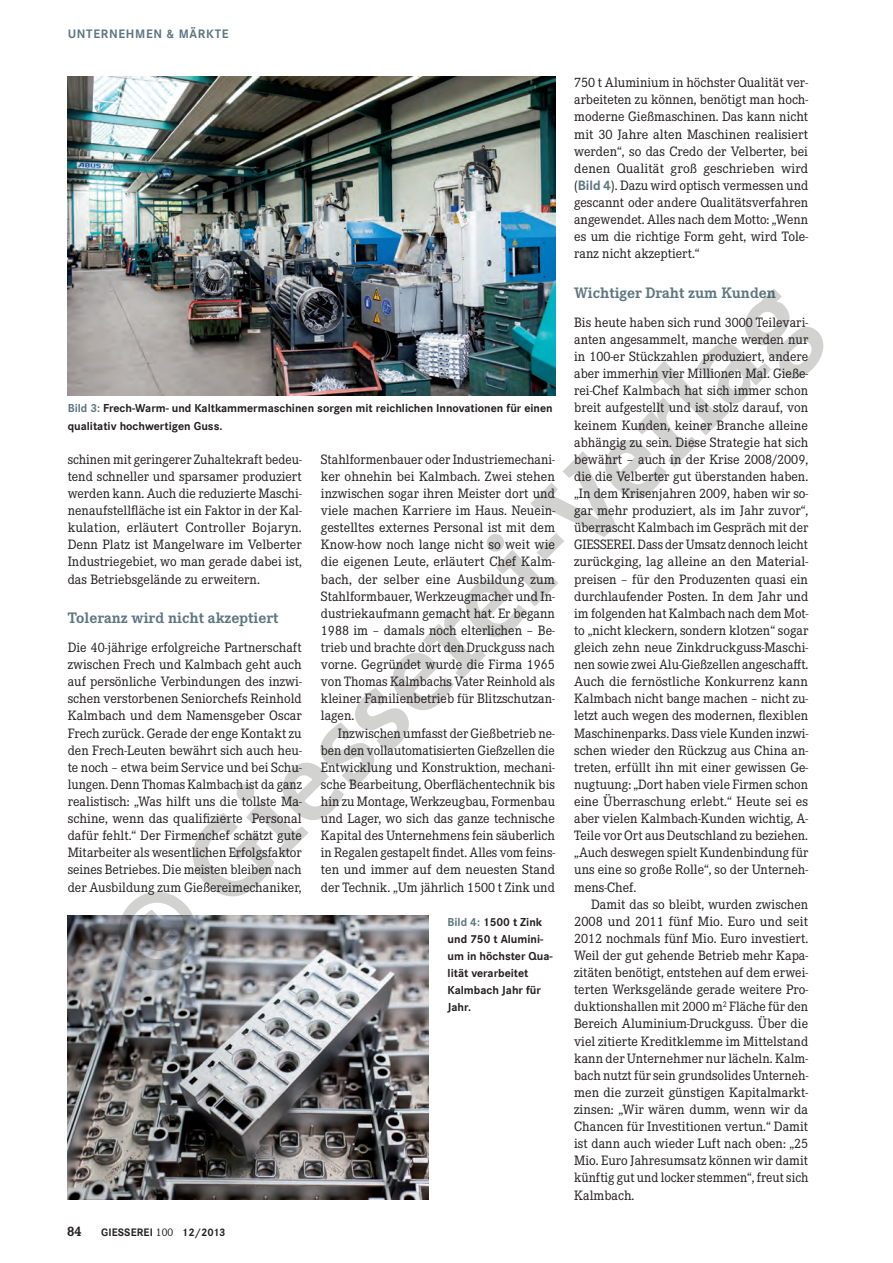
<style>
.page{position:relative;width:893px;height:1263px;background:#fff}
.page>*{position:absolute;margin:0;border:0;box-sizing:border-box;transform-origin:0 0}
.t1{font:112.5px "The Serif HP7 Bld";color:#1a1a18}
.t2{font:700 15.75px "Corporate E";color:#5d7682}
.t3{font:700 14.25px "Corporate E";color:#231f20}
.t4{font:14.1px/17.1px "Corporate E";color:#231f20;text-align:justify}
.t5{font:700 12.75px "Corporate S";letter-spacing:.055em;color:#5d7682}
.t6{font:700 12px/17.1px "Corporate S";color:#231f20}
.t7{font:700 11.25px "Corporate S";letter-spacing:.01em;color:#231f20}
.s1{font-family:"Corporate S";font-weight:700;color:#5d7682}
.s2{color:#5d7682}
.s3{font-family:"Corporate E";font-weight:400;font-size:11.55px}
</style>
<div class="page">
<img style="left:68px;top:76px;width:486px;height:319px">
<img style="left:68px;top:915px;width:360px;height:284px">
<p class="t5" style="left:68px;top:26px;width:161px">UNTERNEHMEN &amp; MÄRKTE</p>
<p class="t4" style="left:574px;top:74px;width:235px">750 t Aluminium in höchster Qualität ver&shy;arbeiteten zu können, benötigt man hoch&shy;moderne Gießmaschinen. Das kann nicht mit 30 Jahre alten Maschinen realisiert werden“, so das Credo der Velberter, bei denen Qualität groß geschrieben wird (<span class="s1">Bild 4</span>). Dazu wird optisch vermessen und gescannt oder andere Qualitätsverfahren angewendet. Alles nach dem Motto: „Wenn es um die richtige Form geht, wird Tole&shy;ranz nicht akzeptiert.“</p>
<p class="t2" style="left:574px;top:284px;width:203px">Wichtiger Draht zum Kunden</p>
<p class="t4" style="left:574px;top:314px;width:236px">Bis heute haben sich rund 3000 Teilevari&shy;anten angesammelt, manche werden nur in 100-er Stückzahlen produziert, andere aber immerhin vier Millionen Mal. Gieße&shy;rei-Chef Kalmbach hat sich immer schon breit aufgestellt und ist stolz darauf, von keinem Kunden, keiner Branche alleine abhängig zu sein. Diese Strategie hat sich bewährt – auch in der Krise 2008/2009, die die Velberter gut überstanden haben. „In dem Krisenjahren 2009, haben wir so&shy;gar mehr produziert, als im Jahr zuvor“, überrascht Kalmbach im Gespräch mit der GIESSEREI. Dass der Umsatz dennoch leicht zurückging, lag alleine an den Material&shy;preisen – für den Produzenten quasi ein durchlaufender Posten. In dem Jahr und im folgenden hat Kalmbach nach dem Mot&shy;to „nicht kleckern, sondern klotzen“ sogar gleich zehn neue Zinkdruckguss-Maschi&shy;nen sowie zwei Alu-Gießzellen angeschafft.<br>Auch die fernöstliche Konkurrenz kann Kalmbach nicht bange machen – nicht zu&shy;letzt auch wegen des modernen, flexiblen Maschinenparks. Dass viele Kunden inzwi&shy;schen wieder den Rückzug aus China an&shy;treten, erfüllt ihn mit einer gewissen Ge&shy;nugtuung: „Dort haben viele Firmen schon eine Überraschung erlebt.“ Heute sei es aber vielen Kalmbach-Kunden wichtig, A-Teile vor Ort aus Deutschland zu beziehen. „Auch deswegen spielt Kundenbindung für uns eine so große Rolle“, so der Unterneh&shy;mens-Chef.</p>
<p class="t4" style="left:574px;top:895px;width:236px;text-indent:17px">Damit das so bleibt, wurden zwischen 2008 und 2011 fünf Mio. Euro und seit 2012 nochmals fünf Mio. Euro investiert.<br>Weil der gut gehende Betrieb mehr Kapa&shy;zitäten benötigt, entstehen auf dem erwei&shy;terten Werksgelände gerade weitere Pro&shy;duktionshallen mit 2000 m<sup>2</sup> Fläche für den Bereich Aluminium-Druckguss. Über die viel zitierte Kreditklemme im Mittelstand kann der Unternehmer nur lächeln. Kalm&shy;bach nutzt für sein grundsolides Unterneh&shy;men die zurzeit günstigen Kapitalmarkt&shy;zinsen: „Wir wären dumm, wenn wir da Chancen für Investitionen vertun.“ Damit ist dann auch wieder Luft nach oben: „25<br>Mio. Euro Jahresumsatz können wir damit künftig gut und locker stemmen“, freut sich Kalmbach.</p>
<h1 class="t1" style="left:74px;top:907px;width:936px;rotate:-45deg">© Giesserei-Verlag</h1>
<p class="t6" style="left:68px;top:400px;width:486px"><span class="s2">Bild 3:</span> Frech-Warm- und Kaltkammermaschinen sorgen mit reichlichen I nnovationen für einen qualitativ hochwertigen Guss.</p>
<p class="t4" style="left:321px;top:450px;width:235px">Stahlformenbauer oder Industriemechani&shy;ker ohnehin bei Kalmbach. Zwei stehen inzwischen sogar ihren Meister dort und viele machen Karriere im Haus. Neuein&shy;gestelltes externes Personal ist mit dem Know-how noch lange nicht so weit wie die eigenen Leute, erläutert Chef Kalm&shy;bach, der selber eine Ausbildung zum Stahlformbauer, Werkzeugmacher und In&shy;dustriekaufmann gemacht hat. Er begann 1988 im – damals noch elterlichen – Be&shy;trieb und brachte dort den Druckguss nach vorne. Gegründet wurde die Firma 1965 von Thomas Kalmbachs Vater Reinhold als kleiner Familienbetrieb für Blitzschutzan&shy;lagen.</p>
<p class="t4" style="left:321px;top:724px;width:235px;text-indent:17px">Inzwischen umfasst der Gießbetrieb ne&shy;ben den vollautomatisierten Gießzellen die Entwicklung und Konstruktion, mechani&shy;sche Bearbeitung, Oberflächentechnik bis hin zu Montage, Werkzeugbau, Formenbau und Lager, wo sich das ganze technische Kapital des Unternehmens fein säuberlich in Regalen gestapelt findet. Alles vom feins&shy;ten und immer auf dem neuesten Stand der Technik. „Um jährlich 1500 t Zink und</p>
<p class="t4" style="left:68px;top:450px;width:235px">schinen mit geringerer Zuhaltekraft bedeu&shy;tend schneller und sparsamer produziert werden kann. Auch die reduzierte Maschi&shy;nenaufstellfläche ist ein Faktor in der Kal&shy;kulation, erläutert Controller Bojaryn.<br>Denn Platz ist Mangelware im Velberter Industriegebiet, wo man gerade dabei ist, das Betriebsgelände zu erweitern.</p>
<p class="t2" style="left:68px;top:609px;width:212px">Toleranz wird nicht akzeptiert</p>
<p class="t4" style="left:68px;top:639px;width:235px">Die 40-jährige erfolgreiche Partnerschaft zwischen Frech und Kalmbach geht auch auf persönliche Verbindungen des inzwi&shy;schen verstorbenen Seniorchefs Reinhold Kalmbach und dem Namensgeber Oscar Frech zurück. Gerade der enge Kontakt zu den Frech-Leuten bewährt sich auch heu&shy;te noch – etwa beim Service und bei Schu&shy;lungen. Denn Thomas Kalmbach ist da ganz realistisch: „Was hilft uns die tollste Ma&shy;schine, wenn das qualifizierte Personal dafür fehlt.“ Der Firmenchef schätzt gute Mitarbeiter als wesentlichen Erfolgsfaktor seines Betriebes. Die meisten bleiben nach der Ausbildung zum Gießereimechaniker,</p>
<p class="t6" style="left:447px;top:913px;width:106px"><span class="s2">Bild 4:</span> 1500 t Zink und 750 t Alumini&shy;um in höchster Qua&shy;lität verarbeitet<br>Kalmbach Jahr für<br>Jahr.</p>
<p class="t3" style="left:67px;top:1222px;width:16px">84</p>
<p class="t7" style="left:101px;top:1225px;width:126px">Giesserei <span class="s3">100</span> 12/2013</p>
</div>
